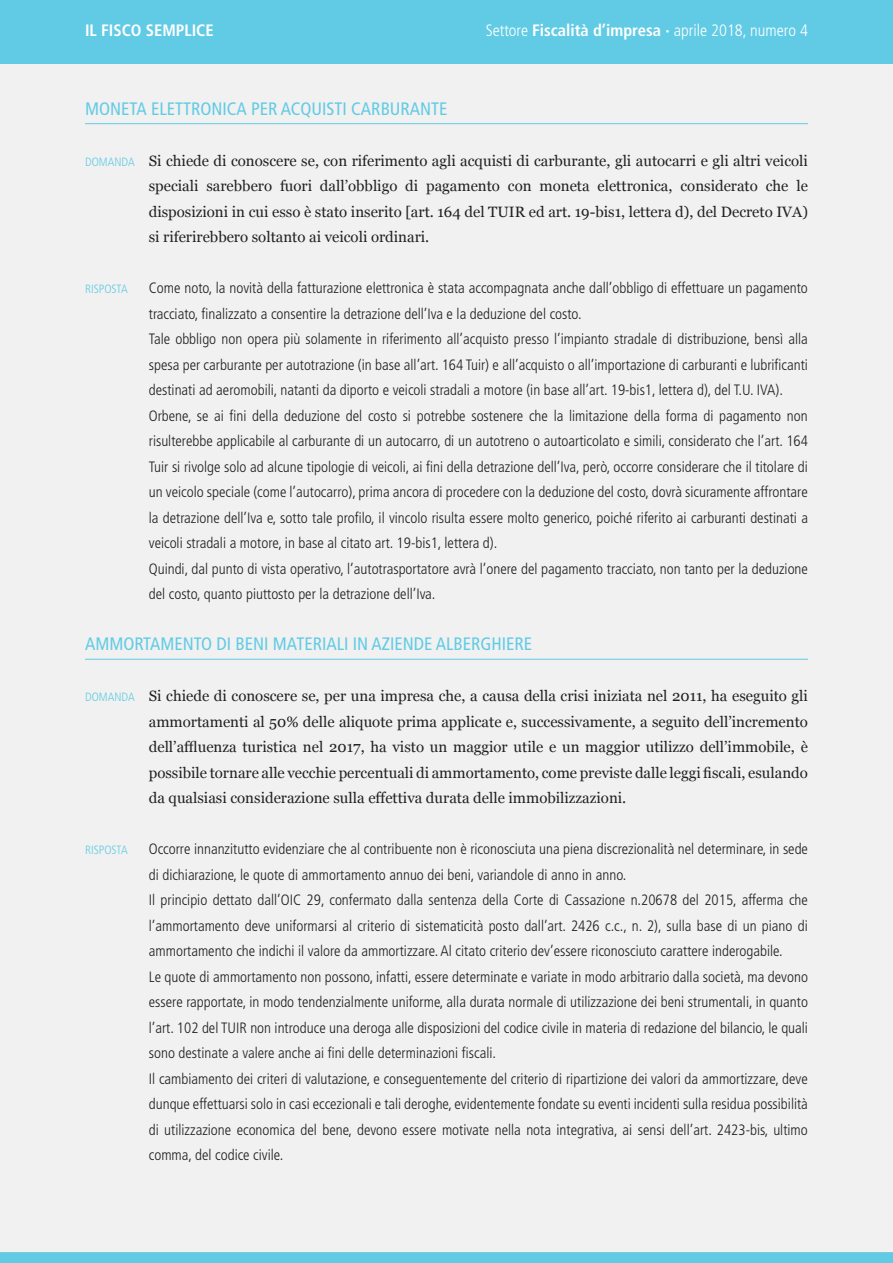
<style>
.page{position:relative;width:893px;height:1263px;background:#fff}
.page>*{position:absolute;margin:0;border:0;box-sizing:border-box;transform-origin:0 0}
.t1{font:condensed 18px "Frutiger LT Std";color:#61cbe5}
.t2{font:300 condensed 16.5px "Frutiger LT Std";color:#fff}
.t3{font:700 condensed 16.5px "Frutiger LT Std";color:#fff}
.t4{font:300 condensed 15px/25.5px "Frutiger LT Std";color:#231f20}
.t5{font:15px/25.5px "Georgia";color:#231f20;text-align:justify}
.t6{font:300 condensed 12px "Frutiger LT Std";color:#61cbe5}
.s1{font-weight:700}
.s2{font-family:"Frutiger LT Std";font-weight:300;font-stretch:condensed;font-size:12px;color:#61cbe5}
</style>
<div class="page">
<div style="left:0;top:0;width:893px;height:64px;background:#61cbe5"></div>
<div style="left:0;top:1252px;width:893px;height:11px;background:#61cbe5"></div>
<div style="left:0;top:64px;width:893px;height:1188px;background:#f0f1f0"></div>
<hr style="left:85px;top:123px;width:723px;height:1px;background:#61cbe5">
<hr style="left:85px;top:659px;width:723px;height:1px;background:#61cbe5">
<p class="t3" style="left:85px;top:20px;width:130px">IL FISCO SEMPLICE</p>
<p class="t2" style="left:486px;top:21px;width:324px">Settore <span class="s1">Fiscalità d’impresa ·</span> aprile 2018, numero 4</p>
<p class="t1" style="left:85px;top:98px;width:364px">MONETA ELETTRONICA PER ACQUISTI CARBURANTE</p>
<p class="t5" style="left:149px;top:147px;width:661px;text-indent:-64px"><span class="s2">DOMANDA</span> Si chiede di conoscere se, con riferimento agli acquisti di carburante, gli autocarri e gli altri veicoli speciali sarebbero fuori dall’obbligo di pagamento con moneta elettronica, considerato che le disposizioni in cui esso è stato inserito [art. 164 del TUIR ed art. 19-bis1, lettera d), del Decreto IVA) si riferirebbero soltanto ai veicoli ordinari.</p>
<p class="t6" style="left:85px;top:282px;width:44px">RISPOSTA</p>
<p class="t4" style="left:149px;top:276px;width:661px">Come noto, la novità della fatturazione elettronica è stata accompagnata anche dall’obbligo di effettuare un pagamento tracciato, finalizzato a consentire la detrazione dell’Iva e la deduzione del costo.<br>Tale obbligo non opera più solamente in riferimento all’acquisto presso l’impianto stradale di distribuzione, bensì alla spesa per carburante per autotrazione (in base all’art. 164 Tuir) e all’acquisto o all’importazione di carburanti e lubrificanti destinati ad aeromobili, natanti da diporto e veicoli stradali a motore (in base all’art. 19-bis1, lettera d), del T.U. IVA).<br>Orbene, se ai fini della deduzione del costo si potrebbe sostenere che la limitazione della forma di pagamento non risulterebbe applicabile al carburante di un autocarro, di un autotreno o autoarticolato e simili, considerato che l’art. 164<br>Tuir si rivolge solo ad alcune tipologie di veicoli, ai fini della detrazione dell’Iva, però, occorre considerare che il titolare di un veicolo speciale (come l’autocarro), prima ancora di procedere con la deduzione del costo, dovrà sicuramente affrontare la detrazione dell’Iva e, sotto tale profilo, il vincolo risulta essere molto generico, poiché riferito ai carburanti destinati a veicoli stradali a motore, in base al citato art. 19-bis1, lettera d).<br>Quindi, dal punto di vista operativo, l’autotrasportatore avrà l’onere del pagamento tracciato, non tanto per la deduzione del costo, quanto piuttosto per la detrazione dell’Iva.</p>
<p class="t1" style="left:85px;top:634px;width:449px">AMMORTAMENTO DI BENI MATERIALI IN AZIENDE ALBERGHIERE</p>
<p class="t5" style="left:149px;top:683px;width:661px;text-indent:-64px"><span class="s2">DOMANDA</span> Si chiede di conoscere se, per una impresa che, a causa della crisi iniziata nel 2011, ha eseguito gli ammortamenti al 50% delle aliquote prima applicate e, successivamente, a seguito dell’incremento dell’affluenza turistica nel 2017, ha visto un maggior utile e un maggior utilizzo dell’immobile, è possibile tornare alle vecchie percentuali di ammortamento, come previste dalle leggi fiscali, esulando da qualsiasi considerazione sulla effettiva durata delle immobilizzazioni.</p>
<p class="t6" style="left:85px;top:843px;width:44px">RISPOSTA</p>
<p class="t4" style="left:149px;top:837px;width:661px">Occorre innanzitutto evidenziare che al contribuente non è riconosciuta una piena discrezionalità nel determinare, in sede di dichiarazione, le quote di ammortamento annuo dei beni, variandole di anno in anno.<br>Il principio dettato dall’OIC 29, confermato dalla sentenza della Corte di Cassazione n.20678 del 2015, afferma che l’ammortamento deve uniformarsi al criterio di sistematicità posto dall’art. 2426 c.c., n. 2), sulla base di un piano di ammortamento che indichi il valore da ammortizzare. Al citato criterio dev’essere riconosciuto carattere inderogabile.<br>Le quote di ammortamento non possono, infatti, essere determinate e variate in modo arbitrario dalla società, ma devono essere rapportate, in modo tendenzialmente uniforme, alla durata normale di utilizzazione dei beni strumentali, in quanto l’art. 102 del TUIR non introduce una deroga alle disposizioni del codice civile in materia di redazione del bilancio, le quali sono destinate a valere anche ai fini delle determinazioni fiscali.<br>Il cambiamento dei criteri di valutazione, e conseguentemente del criterio di ripartizione dei valori da ammortizzare, deve dunque effettuarsi solo in casi eccezionali e tali deroghe, evidentemente fondate su eventi incidenti sulla residua possibilità di utilizzazione economica del bene, devono essere motivate nella nota integrativa, ai sensi dell’art. 2423-bis, ultimo comma, del codice civile.</p>
</div>
